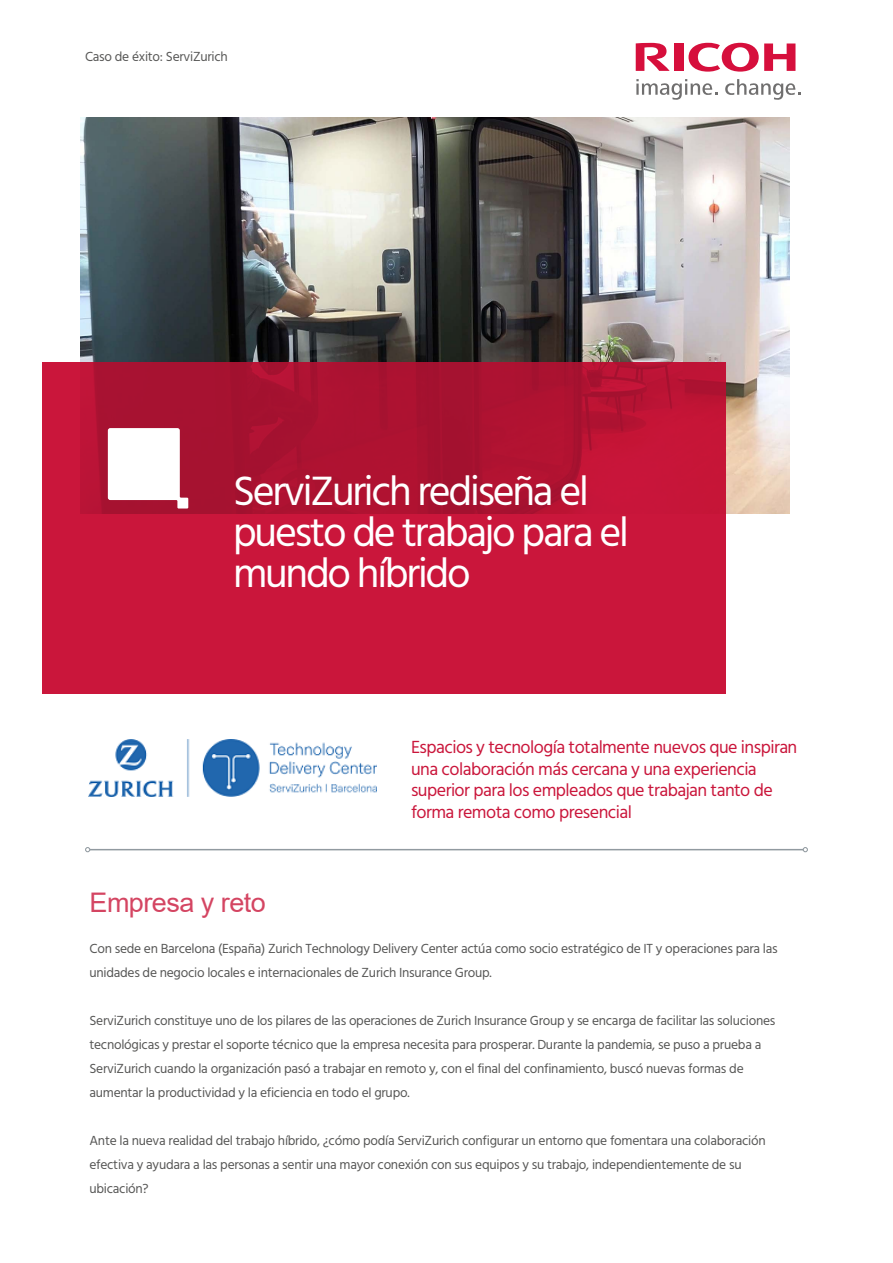
<style>
.page{position:relative;width:893px;height:1263px;background:#fff}
.page>*{position:absolute;margin:0;border:0;box-sizing:border-box;transform-origin:0 0}
.t1{font:42px/40.8px "Hind";letter-spacing:-.055em;color:#fff}
.t2{font:27px "Arial";letter-spacing:-.02em;color:#d44562}
.t3{font:18px/21.6px "Hind";letter-spacing:-.03em;color:#ca163b}
.t4{font:13.5px/24px "Hind";letter-spacing:-.02em;color:#575756}
</style>
<div class="page">
<img style="left:81px;top:117px;width:709px;height:397px">
<svg style="left:43px;top:362px;width:682px;height:332px;background:#bf1437"></svg>
<hr style="left:90px;top:849px;width:713px;height:1px;background:#919aa0">
<svg style="left:85px;top:847px;width:5px;height:5px"></svg>
<svg style="left:803px;top:847px;width:5px;height:5px"></svg>
<svg style="left:108px;top:428px;width:80px;height:80px"></svg>
<svg style="left:688px;top:43px;width:107px;height:29px"></svg>
<div style="left:674px;top:44px;width:9px;height:27px;background:#d60f3c"></div>
<svg style="left:636px;top:43px;width:34px;height:28px"></svg>
<svg style="left:636px;top:79px;width:81px;height:21px"></svg>
<svg style="left:725px;top:79px;width:75px;height:21px"></svg>
<img style="left:88px;top:740px;width:289px;height:57px">
<p class="t4" style="left:85px;top:46px;width:144px">Caso de éxito: ServiZurich</p>
<h1 class="t1" style="left:233px;top:473px;width:397px">ServiZurich rediseña el puesto de trabajo para el mundo híbrido</h1>
<h3 class="t3" style="left:411px;top:737px;width:388px">Espacios y tecnología totalmente nuevos que inspiran una colaboración más cercana y una experiencia superior para los empleados que trabajan tanto de forma remota como presencial</h3>
<h2 class="t2" style="left:89px;top:884px;width:178px">Empresa y reto</h2>
<p class="t4" style="left:89px;top:937px;width:690px">Con sede en Barcelona (España) Zurich Technology Delivery Center actúa como socio estratégico de IT y operaciones para las unidades de negocio locales e internacionales de Zurich Insurance Group.</p>
<p class="t4" style="left:89px;top:1009px;width:687px">ServiZurich constituye uno de los pilares de las operaciones de Zurich Insurance Group y se encarga de facilitar las soluciones tecnológicas y prestar el soporte técnico que la empresa necesita para prosperar. Durante la pandemia, se puso a prueba a ServiZurich cuando la organización pasó a trabajar en remoto y, con el final del confinamiento, buscó nuevas formas de aumentar la productividad y la eficiencia en todo el grupo.</p>
<p class="t4" style="left:89px;top:1129px;width:678px">Ante la nueva realidad del trabajo híbrido, ¿cómo podía ServiZurich configurar un entorno que fomentara una colaboración efectiva y ayudara a las personas a sentir una mayor conexión con sus equipos y su trabajo, independientemente de su ubicación?</p>
</div>
